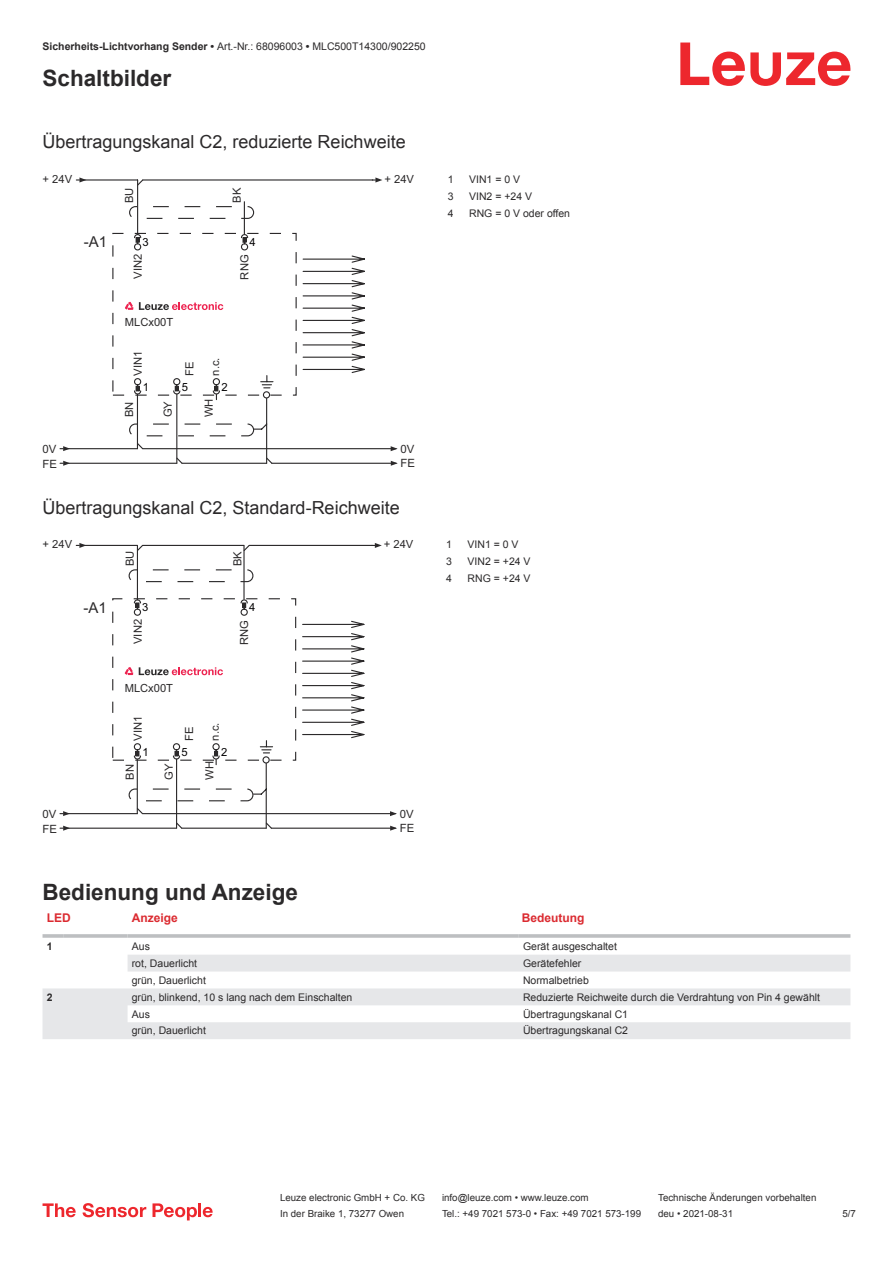
<style>
.page{position:relative;width:893px;height:1263px;background:#fff}
.page>*{position:absolute;margin:0;border:0;box-sizing:border-box;transform-origin:0 0}
.t1{font:700 22.5px "Arial";color:#2b292a}
.t2{font:18px "Arial";color:#2b292a}
.t3{font:15px "Arial";color:#2b292a}
.t4{font:700 12px "Arial";color:#db2a30}
.t5{font:11.4px "Arial";color:#2b292a}
.t6{font:11.25px "Arial";color:#2b292a}
.t7{font:11.25px "Arial";color:#040304}
.t8{font:10.5px "Arial";color:#2b292a}
.t9{font:700 10.5px "Arial";color:#2b292a}
.t10{font:9.75px "Arial";color:#2b292a}
.s1{font-weight:700}
</style>
<div class="page">
<svg style="left:680px;top:43px;width:170px;height:43px"></svg>
<svg style="left:43px;top:955px;width:807px;height:84px;fill:#e6e7e9"></svg>
<hr style="left:43px;top:934px;width:21px;height:4px;background:#c7c9cb">
<hr style="left:64px;top:934px;width:64px;height:4px;background:#c8cacc">
<hr style="left:128px;top:934px;width:391px;height:4px;background:#c7c9cb">
<hr style="left:519px;top:934px;width:331px;height:4px;background:#bdbfc1">
<svg style="left:43px;top:1203px;width:33px;height:14px"></svg>
<svg style="left:83px;top:1203px;width:63px;height:14px"></svg>
<svg style="left:153px;top:1203px;width:44px;height:17px"></svg>
<hr style="left:198px;top:1203px;width:3px;height:14px;background:#ed272d">
<svg style="left:203px;top:1207px;width:10px;height:10px"></svg>
<svg style="left:302px;top:255px;width:63px;height:118px"></svg>
<hr style="left:143px;top:179px;width:230px;height:2px;background:#2b292a">
<svg style="left:372px;top:177px;width:10px;height:6px"></svg>
<hr style="left:272px;top:463px;width:124px;height:1px;background:#2b292a">
<hr style="left:143px;top:448px;width:253px;height:1px;background:#2b292a">
<svg style="left:391px;top:446px;width:7px;height:5px"></svg>
<svg style="left:391px;top:461px;width:7px;height:5px"></svg>
<svg style="left:59px;top:177px;width:215px;height:289px"></svg>
<svg style="left:302px;top:620px;width:63px;height:119px"></svg>
<hr style="left:249px;top:545px;width:123px;height:1px;background:#2b292a">
<svg style="left:372px;top:543px;width:10px;height:5px"></svg>
<hr style="left:271px;top:828px;width:124px;height:1px;background:#2b292a">
<hr style="left:143px;top:813px;width:252px;height:1px;background:#2b292a">
<svg style="left:390px;top:811px;width:7px;height:5px"></svg>
<svg style="left:390px;top:826px;width:7px;height:5px"></svg>
<svg style="left:59px;top:543px;width:215px;height:288px"></svg>
<p class="t8" style="left:43px;top:43px;width:385px"><span class="s1">Sicherheits-Lichtvorhang Sender •</span> Art.-Nr.: 68096003 <span class="s1">•</span> MLC500T14300/902250</p>
<h1 class="t1" style="left:43px;top:70px;width:130px">Schaltbilder</h1>
<h2 class="t2" style="left:43px;top:135px;width:365px">Übertragungskanal C2, reduzierte Reichweite</h2>
<p class="t6" style="left:43px;top:175px;width:31px">+ 24V</p>
<p class="t6" style="left:384px;top:175px;width:31px">+ 24V</p>
<p class="t6" style="left:125px;top:203px;width:17px;rotate:-90deg">BU</p>
<p class="t6" style="left:232px;top:203px;width:16px;rotate:-90deg">BK</p>
<h3 class="t3" style="left:84px;top:236px;width:25px">-A1</h3>
<p class="t7" style="left:142px;top:237px;width:8px">3</p>
<p class="t7" style="left:249px;top:237px;width:8px">4</p>
<p class="t6" style="left:134px;top:279px;width:26px;rotate:-90deg">VIN2</p>
<p class="t6" style="left:240px;top:280px;width:26px;rotate:-90deg">RNG</p>
<p class="t6" style="left:125px;top:318px;width:50px">MLCx00T</p>
<p class="t6" style="left:134px;top:376px;width:26px;rotate:-90deg">VIN1</p>
<p class="t7" style="left:143px;top:383px;width:8px">1</p>
<p class="t6" style="left:185px;top:376px;width:16px;rotate:-90deg">FE</p>
<p class="t7" style="left:182px;top:383px;width:8px">5</p>
<p class="t6" style="left:211px;top:376px;width:20px;rotate:-90deg">n.c.</p>
<p class="t7" style="left:221px;top:383px;width:8px">2</p>
<p class="t6" style="left:125px;top:417px;width:17px;rotate:-90deg">BN</p>
<p class="t6" style="left:164px;top:417px;width:18px;rotate:-90deg">GY</p>
<p class="t6" style="left:204px;top:417px;width:20px;rotate:-90deg">WH</p>
<p class="t5" style="left:43px;top:445px;width:15px">0V</p>
<p class="t5" style="left:400px;top:444px;width:15px">0V</p>
<p class="t5" style="left:43px;top:459px;width:16px">FE</p>
<p class="t5" style="left:400px;top:459px;width:16px">FE</p>
<h2 class="t2" style="left:43px;top:500px;width:359px">Übertragungskanal C2, Standard-Reichweite</h2>
<p class="t6" style="left:43px;top:540px;width:31px">+ 24V</p>
<p class="t6" style="left:384px;top:540px;width:31px">+ 24V</p>
<p class="t6" style="left:126px;top:566px;width:17px;rotate:-90deg">BU</p>
<p class="t6" style="left:233px;top:566px;width:16px;rotate:-90deg">BK</p>
<h3 class="t3" style="left:84px;top:602px;width:25px">-A1</h3>
<p class="t7" style="left:142px;top:603px;width:8px">3</p>
<p class="t7" style="left:249px;top:603px;width:8px">4</p>
<p class="t6" style="left:134px;top:644px;width:26px;rotate:-90deg">VIN2</p>
<p class="t6" style="left:240px;top:645px;width:26px;rotate:-90deg">RNG</p>
<p class="t6" style="left:125px;top:683px;width:50px">MLCx00T</p>
<p class="t6" style="left:133px;top:741px;width:26px;rotate:-90deg">VIN1</p>
<p class="t7" style="left:142px;top:748px;width:8px">1</p>
<p class="t6" style="left:185px;top:741px;width:16px;rotate:-90deg">FE</p>
<p class="t7" style="left:182px;top:748px;width:8px">5</p>
<p class="t6" style="left:211px;top:741px;width:20px;rotate:-90deg">n.c.</p>
<p class="t7" style="left:221px;top:748px;width:8px">2</p>
<p class="t6" style="left:126px;top:780px;width:17px;rotate:-90deg">BN</p>
<p class="t6" style="left:165px;top:780px;width:18px;rotate:-90deg">GY</p>
<p class="t6" style="left:205px;top:780px;width:20px;rotate:-90deg">WH</p>
<p class="t5" style="left:43px;top:810px;width:15px">0V</p>
<p class="t5" style="left:400px;top:809px;width:15px">0V</p>
<p class="t5" style="left:43px;top:824px;width:16px">FE</p>
<p class="t5" style="left:400px;top:824px;width:16px">FE</p>
<p class="t8" style="left:448px;top:175px;width:7px">1</p>
<p class="t8" style="left:469px;top:175px;width:53px">VIN1 = 0 V</p>
<p class="t8" style="left:448px;top:192px;width:7px">3</p>
<p class="t8" style="left:469px;top:192px;width:65px">VIN2 = +24 V</p>
<p class="t8" style="left:448px;top:209px;width:7px">4</p>
<p class="t8" style="left:469px;top:209px;width:103px">RNG = 0 V oder offen</p>
<p class="t8" style="left:446px;top:541px;width:7px">1</p>
<p class="t8" style="left:468px;top:541px;width:53px">VIN1 = 0 V</p>
<p class="t8" style="left:446px;top:558px;width:7px">3</p>
<p class="t8" style="left:468px;top:558px;width:65px">VIN2 = +24 V</p>
<p class="t8" style="left:446px;top:575px;width:7px">4</p>
<p class="t8" style="left:468px;top:575px;width:65px">RNG = +24 V</p>
<h1 class="t1" style="left:43px;top:884px;width:257px">Bedienung und Anzeige</h1>
<p class="t4" style="left:47px;top:913px;width:25px">LED</p>
<p class="t4" style="left:132px;top:913px;width:48px">Anzeige</p>
<p class="t4" style="left:522px;top:913px;width:64px">Bedeutung</p>
<p class="t9" style="left:47px;top:942px;width:7px">1</p>
<p class="t8" style="left:132px;top:942px;width:20px">Aus</p>
<p class="t8" style="left:523px;top:942px;width:95px">Gerät ausgeschaltet</p>
<p class="t8" style="left:132px;top:959px;width:67px">rot, Dauerlicht</p>
<p class="t8" style="left:523px;top:959px;width:60px">Gerätefehler</p>
<p class="t8" style="left:132px;top:976px;width:76px">grün, Dauerlicht</p>
<p class="t8" style="left:523px;top:976px;width:67px">Normalbetrieb</p>
<p class="t9" style="left:47px;top:993px;width:7px">2</p>
<p class="t8" style="left:132px;top:993px;width:222px">grün, blinkend, 10 s lang nach dem Einschalten</p>
<p class="t8" style="left:523px;top:993px;width:299px">Reduzierte Reichweite durch die Verdrahtung von Pin 4 gewählt</p>
<p class="t8" style="left:132px;top:1010px;width:20px">Aus</p>
<p class="t8" style="left:523px;top:1010px;width:107px">Übertragungskanal C1</p>
<p class="t8" style="left:132px;top:1027px;width:76px">grün, Dauerlicht</p>
<p class="t8" style="left:523px;top:1027px;width:107px">Übertragungskanal C2</p>
<p class="t10" style="left:280px;top:1194px;width:146px">Leuze electronic GmbH + Co. KG</p>
<p class="t10" style="left:442px;top:1194px;width:148px">info@leuze.com • www.leuze.com</p>
<p class="t10" style="left:658px;top:1194px;width:160px">Technische Änderungen vorbehalten</p>
<p class="t10" style="left:280px;top:1210px;width:126px">In der Braike 1, 73277 Owen</p>
<p class="t10" style="left:442px;top:1210px;width:201px">Tel.: +49 7021 573-0 • Fax: +49 7021 573-199</p>
<p class="t10" style="left:658px;top:1210px;width:76px">deu • 2021-08-31</p>
<p class="t10" style="left:842px;top:1210px;width:15px">5 /7</p>
</div>
